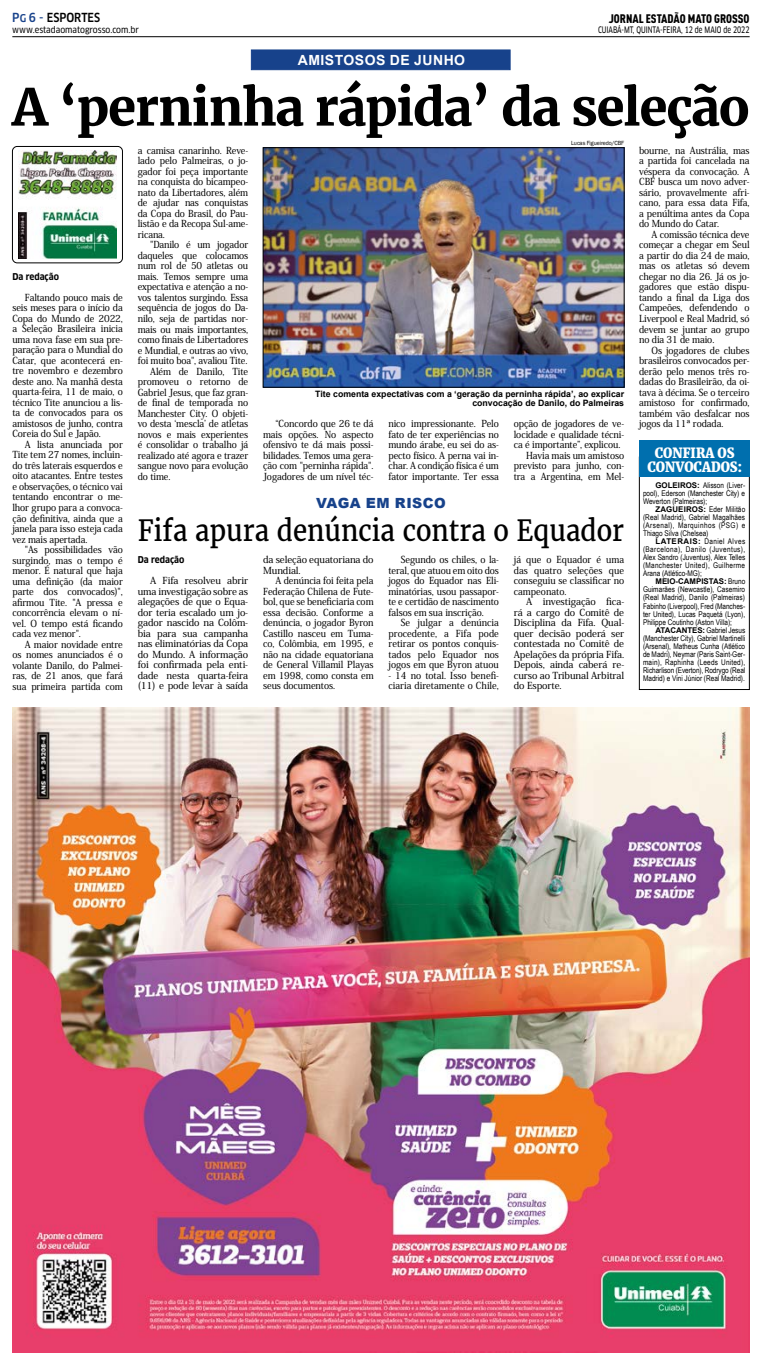
<style>
.page{position:relative;width:762px;height:1365px;background:#fff}
.page>*{position:absolute;margin:0;border:0;box-sizing:border-box;transform-origin:0 0}
.t1{font:700 50.75px "Merriweather";letter-spacing:-.025em;color:#000}
.t2{font:28.88px "Merriweather";color:#000;scale:.9 1}
.t3{font:800 14px/14px "Merriweather";color:#fff;text-align:center;scale:.9 1}
.t4{font:700 14px "Arial";letter-spacing:.035em;color:#fff}
.t5{font:900 14px "Arial";letter-spacing:.035em;color:#17428b}
.t6{font:12.25px "DIN Cond Black Alternate";color:#000}
.t7{font:500 condensed 12.25px "Clan OT";color:#000;scale:.95 1}
.t8{font:500 9.62px/10.5px "Koz Min Pro";letter-spacing:-.01em;color:#000;text-align:justify;scale:.95 1}
.t9{font:500 9.62px/10.5px "Koz Min Pro";letter-spacing:-.01em;color:#000;text-align:justify}
.t10{font:700 condensed 9.19px "Clan OT";color:#000}
.t11{font:700 8.75px/9.6px "Arial";color:#000;text-align:right}
.t12{font:8.75px "Clan OT Narrow News";color:#000;scale:.8 1}
.t13{font:8.75px "Clan OT Narrow News";color:#000}
.t14{font:7.88px/8px "Arial Narrow";color:#000;text-align:justify}
.t15{font:700 7.88px "Arial";color:#000}
.t16{font:6.12px "Franklin Gothic";letter-spacing:-.01em;color:#000;scale:.95 1}
.s1{color:#17428b}
.s2{font-size:10.5px;color:#17428b}
.s3{font-family:"Arial";font-weight:700}
.s4{font-family:"Arial Narrow";font-weight:400}
</style>
<div class="page">
<hr style="left:12px;top:36px;width:737px;height:1px;background:#000">
<div style="left:251px;top:50px;width:259px;height:20px;background:#17428b;border:1px solid #17428b"></div>
<img style="left:18px;top:151px;width:98px;height:107px">
<div style="left:12px;top:146px;width:111px;height:117px;border:1px solid #000;border-radius:5px"></div>
<img style="left:12px;top:707px;width:737px;height:645px">
<div style="left:639px;top:457px;width:110px;height:232px;border:1px solid #000"></div>
<div style="left:639px;top:440px;width:110px;height:36px;background:#006fae"></div>
<img style="left:265px;top:149px;width:357px;height:236px">
<div style="left:263px;top:147px;width:361px;height:240px;border:1px solid #000"></div>
<p class="t7" style="left:12px;top:10px;width:94px"><span class="s1">P</span><span class="s2">G</span> <span class="s1">6 -</span> ESPORTES</p>
<p class="t13" style="left:12px;top:24px;width:128px">www.estadaomatogrosso.com.br</p>
<p class="t6" style="left:608px;top:11px;width:142px">JORNAL ESTADÃO MATO GROSSO</p>
<p class="t12" style="left:598px;top:25px;width:191px">CUIABÁ-MT, QUINTA-FEIRA, 12 de MAIO de 2022</p>
<h3 class="t4" style="left:298px;top:51px;width:169px">AMISTOSOS DE JUNHO</h3>
<h1 class="t1" style="left:12px;top:76px;width:738px">A ‘perninha rápida’ da seleção</h1>
<p class="t10" style="left:12px;top:271px;width:48px">Da redação</p>
<p class="t8" style="left:12px;top:292px;width:118px;text-indent:12px">Faltando pouco mais de seis meses para o início da Copa do Mundo de 2022, a Seleção Brasileira inicia uma nova fase em sua pre&shy;paração para o Mundial do Catar, que acontecerá en&shy;tre novembro e dezembro deste ano. Na manhã desta quarta-feira, 11 de maio, o técnico Tite anunciou a lis&shy;ta de convocados para os amistosos de junho, contra Coreia do Sul e Japão.</p>
<p class="t8" style="left:12px;top:439px;width:118px;text-indent:12px">A lista anunciada por Tite tem 27 nomes, incluin&shy;do três laterais esquerdos e oito atacantes. Entre testes e observações, o técnico vai tentando encontrar o me&shy;lhor grupo para a convoca&shy;ção definitiva, ainda que a janela para isso esteja cada vez mais apertada.</p>
<p class="t8" style="left:12px;top:544px;width:118px;text-indent:12px">"As possibilidades vão surgindo, mas o tempo é menor. É natural que haja uma definição (da maior parte dos convocados)", afirmou Tite. "A pressa e concorrência elevam o ní&shy;vel. O tempo está ficando cada vez menor".</p>
<p class="t8" style="left:12px;top:638px;width:118px;text-indent:12px">A maior novidade entre os nomes anunciados é o volante Danilo, do Palmei&shy;ras, de 21 anos, que fará sua primeira partida com</p>
<p class="t8" style="left:138px;top:145px;width:118px">a camisa canarinho. Reve&shy;lado pelo Palmeiras, o jo&shy;gador foi peça importante na conquista do bicampeo&shy;nato da Libertadores, além de ajudar nas conquistas da Copa do Brasil, do Pau&shy;listão e da Recopa Sul-ame&shy;ricana.</p>
<p class="t8" style="left:150px;top:239px;width:105px">"Danilo é um jogador</p>
<p class="t8" style="left:138px;top:250px;width:118px">daqueles que colocamos</p>
<p class="t8" style="left:138px;top:260px;width:118px">num rol de 50 atletas ou</p>
<p class="t8" style="left:138px;top:271px;width:118px">mais. Temos sempre uma</p>
<p class="t8" style="left:138px;top:281px;width:118px">expectativa e atenção a no-</p>
<p class="t8" style="left:138px;top:292px;width:118px">vos talentos surgindo. Essa</p>
<p class="t8" style="left:138px;top:302px;width:118px">sequência de jogos do Da-</p>
<p class="t8" style="left:138px;top:313px;width:118px">nilo, seja de partidas nor-</p>
<p class="t8" style="left:138px;top:323px;width:118px">mais ou mais importantes,</p>
<p class="t8" style="left:138px;top:334px;width:118px">como finais de Libertadores</p>
<p class="t8" style="left:138px;top:344px;width:118px">e Mundial, e outras ao vivo,</p>
<p class="t8" style="left:138px;top:355px;width:117px">foi muito boa", avaliou Tite.</p>
<p class="t8" style="left:150px;top:365px;width:105px">Além de Danilo, Tite</p>
<p class="t8" style="left:138px;top:376px;width:118px">promoveu o retorno de</p>
<p class="t8" style="left:138px;top:386px;width:118px">Gabriel Jesus, que faz gran-</p>
<p class="t8" style="left:138px;top:397px;width:118px">de final de temporada no</p>
<p class="t8" style="left:138px;top:407px;width:118px">Manchester City. O objeti-</p>
<p class="t8" style="left:138px;top:418px;width:118px">vo desta ‘mescla’ de atletas</p>
<p class="t8" style="left:138px;top:428px;width:118px">novos e mais experientes</p>
<p class="t8" style="left:138px;top:439px;width:118px">é consolidar o trabalho já</p>
<p class="t8" style="left:138px;top:449px;width:118px">realizado até agora e trazer</p>
<p class="t8" style="left:138px;top:460px;width:118px">sangue novo para evolução</p>
<p class="t8" style="left:138px;top:470px;width:36px">do time.</p>
<p class="t16" style="left:571px;top:139px;width:57px">Lucas Figueiredo/CBF</p>
<p class="t11" style="left:315px;top:388px;width:310px">Tite comenta expectativas com a ‘geração da perninha rápida’, ao explicar convocação de Danilo, do Palmeiras</p>
<p class="t8" style="left:263px;top:418px;width:118px;text-indent:12px">“Concordo que 26 te dá mais opções. No aspecto ofensivo te dá mais possi&shy;bilidades. Temos uma gera&shy;ção com "perninha rápida".<br>Jogadores de um nível téc-</p>
<p class="t8" style="left:388px;top:418px;width:118px">nico impressionante. Pelo fato de ter experiências no mundo árabe, eu sei do as&shy;pecto físico. A perna vai in&shy;char. A condição física é um fator importante. Ter essa</p>
<p class="t8" style="left:513px;top:418px;width:118px">opção de jogadores de ve-</p>
<p class="t8" style="left:513px;top:429px;width:118px">locidade e qualidade técni-</p>
<p class="t8" style="left:513px;top:439px;width:114px">ca é importante”, explicou.</p>
<p class="t8" style="left:526px;top:450px;width:105px">Havia mais um amistoso</p>
<p class="t8" style="left:513px;top:460px;width:118px">previsto para junho, con-</p>
<p class="t8" style="left:513px;top:471px;width:118px">tra a Argentina, em Mel-</p>
<h3 class="t5" style="left:316px;top:493px;width:131px">VAGA EM RISCO</h3>
<h2 class="t2" style="left:138px;top:513px;width:542px">Fifa apura denúncia contra o Equador</h2>
<p class="t8" style="left:513px;top:554px;width:118px">já que o Equador é uma das quatro seleções que conseguiu se classificar no campeonato.</p>
<p class="t9" style="left:513px;top:596px;width:112px;text-indent:12px">A investigação fica&shy;rá a cargo do Comitê de Disciplina da Fifa. Qual&shy;quer decisão poderá ser contestada no Comitê de Apelações da própria Fifa.<br>Depois, ainda caberá re&shy;curso ao Tribunal Arbitral do Esporte.</p>
<p class="t8" style="left:388px;top:554px;width:118px;text-indent:12px">Segundo os chiles, o la&shy;teral, que atuou em oito dos jogos do Equador nas Eli&shy;minatórias, usou passapor&shy;te e certidão de nascimento falsos em sua inscrição.</p>
<p class="t8" style="left:388px;top:617px;width:118px;text-indent:12px">Se julgar a denúncia procedente, a Fifa pode retirar os pontos conquis&shy;tados pelo Equador nos jogos em que Byron atuou</p>
<p class="t8" style="left:388px;top:669px;width:118px">- 14 no total. Isso benefi&shy;ciaria diretamente o Chile,</p>
<p class="t9" style="left:263px;top:554px;width:112px">da seleção equatoriana do<br>Mundial.</p>
<p class="t8" style="left:263px;top:575px;width:118px;text-indent:12px">A denúncia foi feita pela Federação Chilena de Fute&shy;bol, que se beneficiaria com essa decisão. Conforme a denúncia, o jogador Byron Castillo nasceu em Tuma&shy;co, Colômbia, em 1995, e não na cidade equatoriana de General Villamil Playas em 1998, como consta em seus documentos.</p>
<p class="t10" style="left:138px;top:554px;width:48px">Da redação</p>
<p class="t9" style="left:138px;top:575px;width:112px;text-indent:12px">A Fifa resolveu abrir uma investigação sobre as alegações de que o Equa&shy;dor teria escalado um jo&shy;gador nascido na Colôm&shy;bia para sua campanha nas eliminatórias da Copa do Mundo. A informação foi confirmada pela enti&shy;dade nesta quarta-feira (11) e pode levar à saída</p>
<p class="t8" style="left:639px;top:145px;width:118px">bourne, na Austrália, mas a partida foi cancelada na véspera da convocação. A CBF busca um novo adver&shy;sário, provavelmente afri&shy;cano, para essa data Fifa, a penúltima antes da Copa do Mundo do Catar.</p>
<p class="t8" style="left:639px;top:229px;width:118px;text-indent:12px">A comissão técnica deve começar a chegar em Seul a partir do dia 24 de maio, mas os atletas só devem chegar no dia 26. Já os jo&shy;gadores que estão dispu&shy;tando a final da Liga dos Campeões, defendendo o Liverpool e Real Madrid, só devem se juntar ao grupo no dia 31 de maio.</p>
<p class="t8" style="left:639px;top:344px;width:118px;text-indent:12px">Os jogadores de clubes brasileiros convocados per&shy;derão pelo menos três ro&shy;dadas do Brasileirão, da oi&shy;tava à décima. Se o terceiro amistoso for confirmado, também vão desfalcar nos jogos da 11ª rodada.</p>
<h3 class="t3" style="left:647px;top:445px;width:106px">CONFIRA OS<br>CONVOCADOS:</h3>
<p class="t14" style="left:643px;top:480px;width:104px;text-indent:12px"><span class="s3">GOLEIROS:</span> Alisson (Liver&shy;pool), Ederson (Manchester City) e Weverton (Palmeiras);</p>
<p class="t14" style="left:643px;top:504px;width:104px;text-indent:12px"><span class="s3">ZAGUEIROS:</span> Eder Militão (Real Madrid), Gabriel Magalhães (Arsenal), Marquinhos (PSG) e Thiago Silva (Chelsea)</p>
<p class="t14" style="left:643px;top:537px;width:104px;text-indent:12px"><span class="s3">LATERAIS:</span> Daniel Alves (Barcelona), Danilo (Juventus), Alex Sandro (Juventus), Alex Telles (Manchester United), Guilherme Arana (Atlético-MG);</p>
<p class="t15" style="left:655px;top:576px;width:91px">MEIO-CAMPISTAS: <span class="s4">Bruno</span></p>
<p class="t14" style="left:643px;top:585px;width:104px">Guimarães (Newcastle), Casemiro (Real Madrid), Danilo (Palmeiras)<br>Fabinho (Liverpool), Fred (Manches&shy;ter United), Lucas Paquetá (Lyon), Philippe Coutinho (Aston Villa);</p>
<p class="t14" style="left:643px;top:625px;width:104px;text-indent:12px"><span class="s3">ATACANTES:</span> Gabriel Jesus (Manchester City), Gabriel Martinelli (Arsenal), Matheus Cunha (Atlético de Madri), Neymar (Paris Saint-Ger&shy;main), Raphinha (Leeds United), Richarlison (Everton), Rodrygo (Real Madrid) e Vini Júnior (Real Madrid).</p>
</div>
